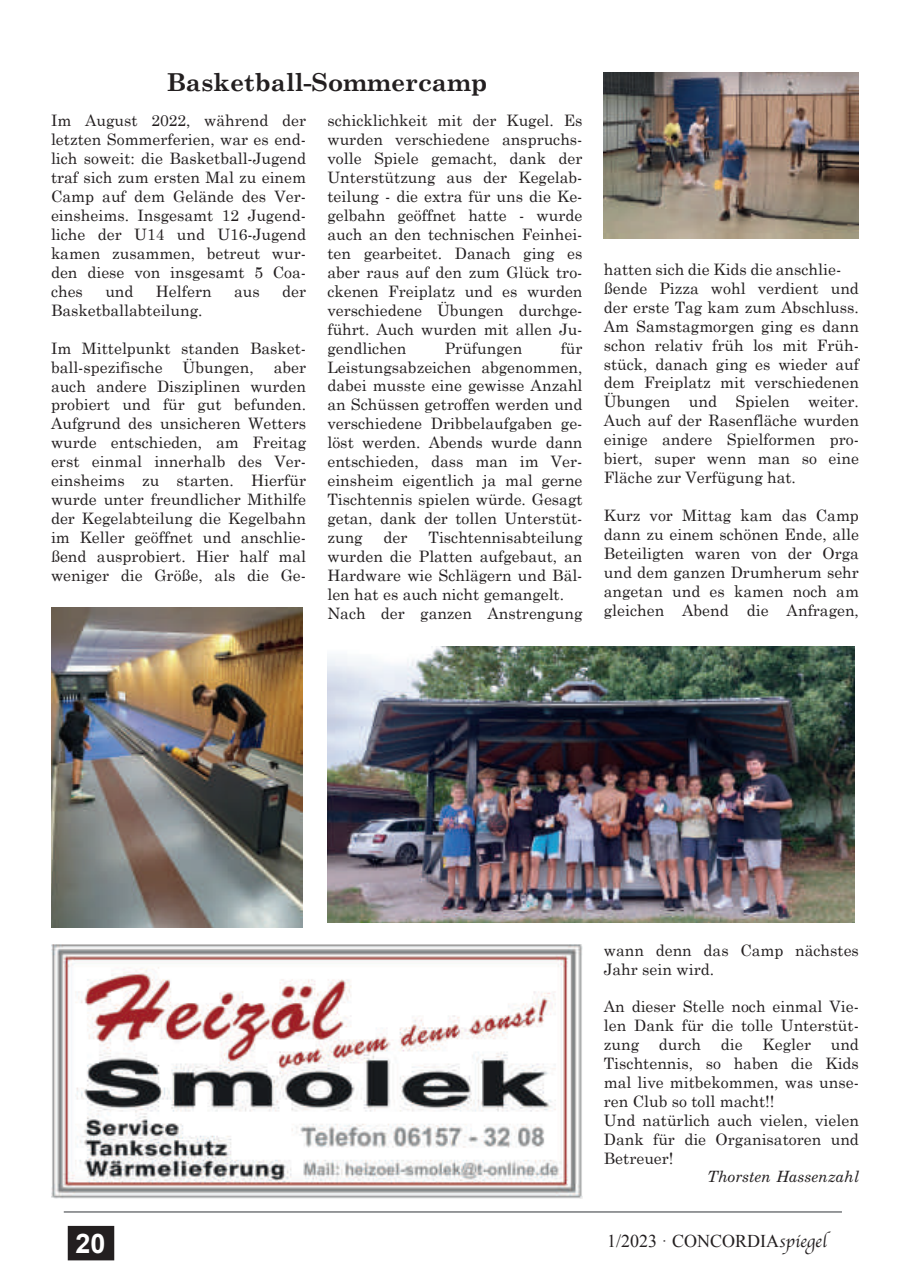
<style>
.page{position:relative;width:910px;height:1280px;background:#fff}
.page>*{position:absolute;margin:0;border:0;box-sizing:border-box;transform-origin:0 0}
.t1{font:700 27px "Arial";color:#fff}
.t2{font:700 24.75px "Century Schoolbook";color:#231f20}
.t3{font:18px "Times New Roman";color:#231f20}
.t4{font:15.75px/18.9px "Century Schoolbook";color:#231f20;text-align:justify}
.t5{font:italic 15.75px "M Century Schoolbook";color:#231f20}
.s1{font-family:"Apple Chancery"}
</style>
<div class="page">
<div style="left:69px;top:1227px;width:45px;height:33px;background:#231f20"></div>
<div style="left:68px;top:1226px;width:46px;height:34px;border:2px solid #231f20"></div>
<hr style="left:64px;top:1211px;width:778px;height:2px;background:#75787b">
<img style="left:51px;top:944px;width:531px;height:254px">
<img style="left:51px;top:607px;width:252px;height:320px">
<img style="left:604px;top:72px;width:255px;height:167px">
<img style="left:327px;top:646px;width:527px;height:277px">
<h2 class="t2" style="left:167px;top:66px;width:322px">Basketball-Sommercamp</h2>
<p class="t4" style="left:51px;top:111px;width:257px">Im August 2022, während der letzten Sommerferien, war es end&shy;lich soweit: die Basketball-Jugend traf sich zum ersten Mal zu einem Camp auf dem Gelände des Ver&shy;einsheims. Insgesamt 12 Jugend&shy;liche der U14 und U16-Jugend kamen zusammen, betreut wur&shy;den diese von insgesamt 5 Coa&shy;ches</p>
<p class="t4" style="left:327px;top:111px;width:257px">schicklichkeit mit der Kugel. Es wurden verschiedene anspruchs&shy;volle Spiele gemacht, dank der Unterstützung aus der Kegelab&shy;teilung - die extra für uns die Ke&shy;gelbahn geöffnet hatte - wurde auch an den technischen Feinhei&shy;ten gearbeitet. Danach ging es aber raus auf den zum Glück tro&shy;ckenen Freiplatz und es wurden verschiedene Übungen durchge&shy;führt. Auch wurden mit allen Ju&shy;gendlichen</p>
<p class="t4" style="left:105px;top:281px;width:30px">und</p>
<p class="t4" style="left:156px;top:281px;width:57px">Helfern</p>
<p class="t4" style="left:234px;top:281px;width:27px">aus</p>
<p class="t4" style="left:282px;top:281px;width:25px">der</p>
<p class="t4" style="left:51px;top:300px;width:153px">Basketballabteilung.</p>
<p class="t4" style="left:51px;top:338px;width:257px">Im Mittelpunkt standen Basket&shy;ball-spezifische</p>
<p class="t4" style="left:327px;top:338px;width:257px;text-indent:233px">für Leistungsabzeichen abgenommen, dabei musste eine gewisse Anzahl an Schüssen getroffen werden und verschiedene Dribbelaufgaben ge&shy;löst werden. Abends wurde dann entschieden, dass man im Ver&shy;einsheim eigentlich ja mal gerne Tischtennis spielen würde. Gesagt getan, dank der tollen Unterstüt&shy;zung</p>
<p class="t4" style="left:445px;top:338px;width:79px">Prüfungen</p>
<p class="t4" style="left:183px;top:357px;width:73px">Übungen,</p>
<p class="t4" style="left:51px;top:357px;width:257px;text-indent:223px">aber auch andere Disziplinen wurden probiert und für gut befunden.<br>Aufgrund des unsicheren Wetters wurde entschieden, am Freitag erst einmal innerhalb des Ver&shy;einsheims zu starten. Hierfür wurde unter freundlicher Mithilfe der Kegelabteilung die Kegelbahn im Keller geöffnet und anschlie&shy;ßend ausprobiert. Hier half mal weniger die Größe, als die Ge-</p>
<p class="t4" style="left:327px;top:527px;width:257px;text-align:left;text-indent:101px">Tischtennisabteilung wurden die Platten aufgebaut, an<br>Hardware wie Schlägern und Bäl&shy;len hat es auch nicht gemangelt.<br>Nach der ganzen Anstrengung</p>
<p class="t4" style="left:384px;top:527px;width:25px">der</p>
<p class="t4" style="left:604px;top:259px;width:257px;text-align:left">hatten sich die Kids die anschlie&shy;ßende Pizza wohl verdient und der erste Tag kam zum Abschluss.<br>Am Samstagmorgen ging es dann schon relativ früh los mit Früh&shy;stück, danach ging es wieder auf dem Freiplatz mit verschiedenen<br>Übungen und Spielen weiter.<br>Auch auf der Rasenfläche wurden einige andere Spielformen pro&shy;biert, super wenn man so eine<br>Fläche zur Verfügung hat.</p>
<p class="t4" style="left:604px;top:505px;width:257px">Kurz vor Mittag kam das Camp dann zu einem schönen Ende, alle Beteiligten waren von der Orga und dem ganzen Drumherum sehr angetan und es kamen noch am gleichen Abend die Anfragen,</p>
<p class="t4" style="left:604px;top:940px;width:257px">wann denn das Camp nächstes<br>Jahr sein wird.</p>
<p class="t4" style="left:604px;top:997px;width:257px">An dieser Stelle noch einmal Vie&shy;len Dank für die tolle Unterstüt&shy;zung durch</p>
<p class="t4" style="left:604px;top:1035px;width:257px;text-align:left;text-indent:227px">und<br>Tischtennis, so haben die Kids mal live mitbekommen, was unse&shy;ren Club so toll macht!!<br>Und natürlich auch vielen, vielen<br>Dank für die Organisatoren und<br>Betreuer!</p>
<p class="t5" style="left:707px;top:1167px;width:154px">Thorsten Hassenzahl</p>
<p class="t4" style="left:721px;top:1035px;width:23px">die</p>
<p class="t4" style="left:762px;top:1035px;width:50px">Kegler</p>
<h1 class="t1" style="left:75px;top:1229px;width:32px">20</h1>
<p class="t3" style="left:607px;top:1231px;width:221px">1/2023 · CONCORDIA<span class="s1">spiegel</span></p>
</div>
